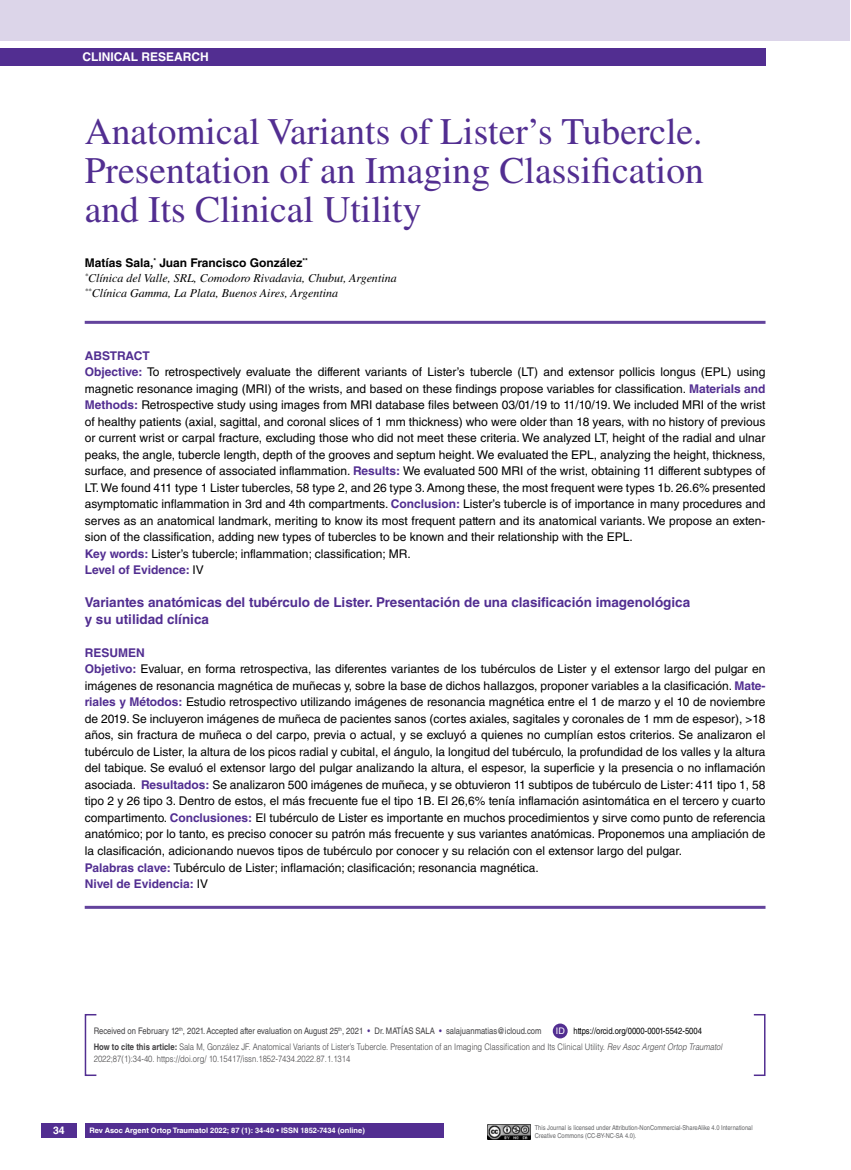
<style>
.page{position:relative;width:851px;height:1170px;background:#fff}
.page>*{position:absolute;margin:0;border:0;box-sizing:border-box;transform-origin:0 0}
.t1{font:37.5px/39px "Times LT Std";color:#522e91;text-align:justify}
.t2{font:700 13.5px/16.5px "Helvetica LT Std";color:#522e91}
.t3{font:12px/16.5px "Helvetica LT Std";color:#000}
.t4{font:italic 12px/15px "Times LT Std";color:#000}
.t5{font:700 12px "Helvetica LT Std";color:#000}
.t6{font:700 12px "Helvetica LT Std";color:#fff}
.t7{font:700 10.5px "Helvetica LT Std";color:#fff}
.t8{font:300 9px/16.2px "Helvetica LT Std";color:#414042;scale:.85 1}
.t9{font:9px "Helvetica LT Std";color:#414042;scale:.85 1}
.t10{font:9px "Helvetica LT Std";color:#fff}
.t11{font:700 7.5px "Helvetica LT Std";color:#fff}
.t12{font:6.75px/7.5px "Helvetica LT Std";color:#636466;scale:.85 1}
.s1{font-weight:700;color:#522e91}
.s2{color:#522e91}
.s3{font-weight:400;color:#000}
.s4{font-weight:700}
.s5{font-style:italic}
</style>
<div class="page">
<div style="left:41px;top:1123px;width:36px;height:14px;background:#522e91"></div>
<div style="left:0;top:49px;width:765px;height:17px;background:#522e91"></div>
<hr style="left:85px;top:321px;width:680px;height:3px;background:#63439c">
<hr style="left:85px;top:905px;width:680px;height:3px;background:#63439c">
<img style="left:488px;top:1124px;width:42px;height:14px">
<div style="left:0;top:0;width:849px;height:40px;background:#dcd5e9"></div>
<div style="left:85px;top:1122px;width:358px;height:15px;background:#522e91"></div>
<div style="left:85px;top:1013px;width:12px;height:62px;border:2px solid #522e91"></div>
<div style="left:753px;top:1013px;width:12px;height:62px;border:2px solid #522e91"></div>
<div style="left:552px;top:1023px;width:15px;height:15px;background:#522e91;border-radius:50%"></div>
<p class="t6" style="left:82px;top:50px;width:128px">CLINICAL RESEARCH</p>
<h1 class="t1" style="left:85px;top:112px;width:620px">Anatomical Variants of Lister’s Tubercle.<br>Presentation of an Imaging Classification and Its Clinical Utility</h1>
<p class="t5" style="left:85px;top:256px;width:225px">Matías Sala,<sup>*</sup> Juan Francisco González<sup>**</sup></p>
<p class="t4" style="left:85px;top:271px;width:313px"><sup>*</sup>Clínica del Valle, SRL, Comodoro Rivadavia, Chubut, Argentina <sup>**</sup>Clínica Gamma, La Plata, Buenos Aires, Argentina</p>
<p class="t3" style="left:85px;top:347px;width:682px"><span class="s1">ABSTRACT<br>Objective:</span> To retrospectively evaluate the different variants of Lister’s tubercle (LT) and extensor pollicis longus (EPL) using magnetic resonance imaging (MRI) of the wrists, and based on these findings propose variables for classification. <span class="s1">Materials and Methods:</span> Retrospective study using images from MRI database files between 03/01/19 to 11/10/19. We included MRI of the wrist of healthy patients (axial, sagittal, and coronal slices of 1 mm thickness) who were older than 18 years, with no history of previous or current wrist or carpal fracture, excluding those who did not meet these criteria. We analyzed LT, height of the radial and ulnar peaks, the angle, tubercle length, depth of the grooves and septum height. We evaluated the EPL, analyzing the height, thickness, surface, and presence of associated inflammation. <span class="s1">Results:</span> We evaluated 500 MRI of the wrist, obtaining 11 different subtypes of LT. We found 411 type 1 Lister tubercles, 58 type 2, and 26 type 3. Among these, the most frequent were types 1b. 26.6% presented asymptomatic inflammation in 3rd and 4th compartments. <span class="s1">Conclusion:</span> Lister’s tubercle is of importance in many procedures and serves as an anatomical landmark, meriting to know its most frequent pattern and its anatomical variants. We propose an exten&shy;sion of the classification, adding new types of tubercles to be known and their relationship with the EPL.<br><span class="s1">Key words:</span> Lister’s tubercle; inflammation; classification; MR.<br><span class="s1">Level of Evidence:</span> IV</p>
<p class="t2" style="left:85px;top:594px;width:607px">Variantes anatómicas del tubérculo de Lister. Presentación de una clasificación imagenológica y su utilidad clínica</p>
<p class="t3" style="left:85px;top:644px;width:682px"><span class="s1">Resumen<br>Objetivo:</span> Evaluar, en forma retrospectiva, las diferentes variantes de los tubérculos de Lister y el extensor largo del pulgar en imágenes de resonancia magnética de muñecas y, sobre la base de dichos hallazgos, proponer variables a la clasificación. <span class="s1">Mate&shy;riales y Métodos:</span> Estudio retrospectivo utilizando imágenes de resonancia magnética entre el 1 de marzo y el 10 de noviembre de 2019. Se incluyeron imágenes de muñeca de pacientes sanos (cortes axiales, sagitales y coronales de 1 mm de espesor), &gt;18 años, sin fractura de muñeca o del carpo, previa o actual, y se excluyó a quienes no cumplían estos criterios. Se analizaron el tubérculo de Lister, la altura de los picos radial y cubital, el ángulo, la longitud del tubérculo, la profundidad de los valles y la altura del tabique. Se evaluó el extensor largo del pulgar analizando la altura, el espesor, la superficie y la presencia o no inflamación asociada. <span class="s1">Resultados:</span> Se analizaron 500 imágenes de muñeca, y se obtuvieron 11 subtipos de tubérculo de Lister: 411 tipo 1, 58 tipo 2 y 26 tipo 3. Dentro de estos, el más frecuente fue el tipo 1B. El 26,6% tenía inflamación asintomática en el tercero y cuarto compartimento. <span class="s1">Conclusiones:</span> El tubérculo de Lister es importante en muchos procedimientos y sirve como punto de referencia anatómico; por lo tanto, es preciso conocer su patrón más frecuente y sus variantes anatómicas. Proponemos una ampliación de la clasificación, adicionando nuevos tipos de tubérculo por conocer y su relación con el extensor largo del pulgar.<br><span class="s1">Palabras clave:</span> Tubérculo de Lister; inflamación; clasificación; resonancia magnética.<br><span class="s1">Nivel de Evidencia:</span> IV</p>
<p class="t7" style="left:53px;top:1124px;width:13px">34</p>
<p class="t9" style="left:94px;top:1025px;width:391px">Received on February 12<sup>th</sup>, 2021. Accepted after evaluation on August 25<sup>th</sup>, 2021 <span class="s2">•</span> Dr. Matías Sala</p>
<p class="t9" style="left:439px;top:1025px;width:122px"><span class="s2">•</span> salajuanmatias@icloud.com</p>
<p class="t8" style="left:94px;top:1022px;width:740px;text-indent:479px"><span class="s3">https://orcid.org/0000-0001-5542-5004<br></span><span class="s4">How to cite this article:</span> Sala M, González JF. Anatomical Variants of Lister’s Tubercle. Presentation of an Imaging Classification and Its Clinical Utility. <span class="s5">Rev Asoc Argent Ortop Traumatol</span></p>
<p class="t8" style="left:94px;top:1050px;width:303px">2022;87(1):34-40. https://doi.org/ 10.15417/issn.1852-7434.2022.87.1.1314</p>
<p class="t10" style="left:555px;top:1025px;width:10px">ID</p>
<p class="t11" style="left:90px;top:1125px;width:277px">Rev Asoc Argent Ortop Traumatol 2022; 87 (1): 34-40 • ISSN 1852-7434 (online)</p>
<p class="t12" style="left:534px;top:1124px;width:258px">This Journal is licensed under Attribution-NonCommercial-ShareAlike 4.0 International<br>Creative Commons (CC-BY-NC-SA 4.0).</p>
</div>
